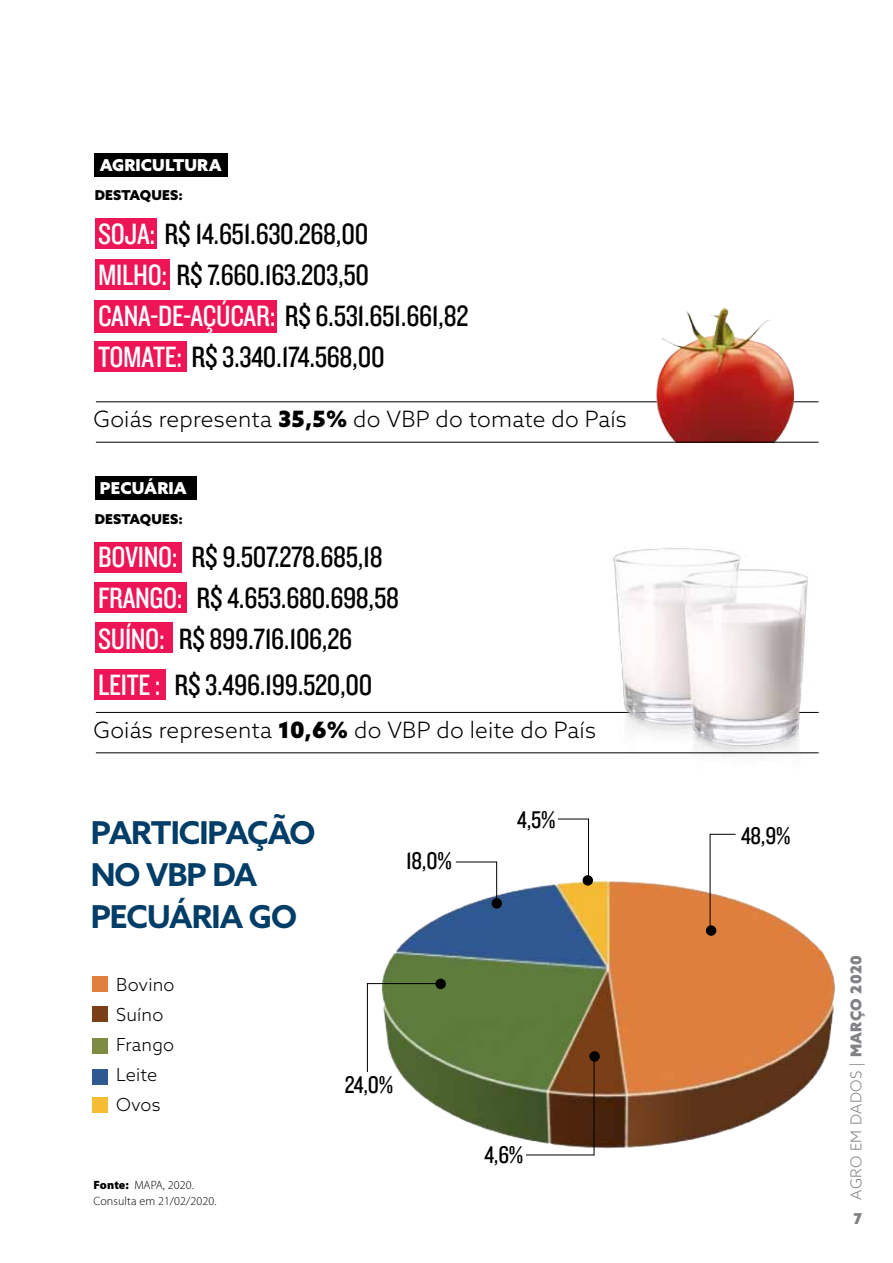
<style>
.page{position:relative;width:893px;height:1263px;background:#fff}
.page>*{position:absolute;margin:0;border:0;box-sizing:border-box;transform-origin:0 0}
.t1{font:700 31.5px/42px "Azo Sans";letter-spacing:-.03em;color:#003d67}
.t2{font:30.45px/41.1px "Knockout HTF29 Junior Liteweight";letter-spacing:-.01em;color:#000}
.t3{font:25.05px "Knockout HTF29 Junior Liteweight";color:#000}
.t4{font:300 22.5px "Azo Sans";letter-spacing:.01em;color:#000}
.t5{font:300 18px/30px "Azo Sans";letter-spacing:.01em;color:#000}
.t6{font:900 16.35px "Azo Sans";letter-spacing:.01em;color:#fff}
.t7{font:300 15px "Azo Sans";letter-spacing:.025em;color:#808285}
.t8{font:900 15px "Azo Sans";color:#808285}
.t9{font:900 13.65px "Azo Sans";letter-spacing:.01em;color:#000}
.t10{font:300 12px/15.6px "Myriad Pro";letter-spacing:.01em;color:#000}
.s1{color:#fff}
.s2{font-weight:900}
</style>
<div class="page">
<div style="left:95px;top:219px;width:62px;height:30px;background:#ed1555"></div>
<div style="left:95px;top:542px;width:87px;height:30px;background:#ed1555"></div>
<div style="left:95px;top:259px;width:75px;height:30px;background:#ed1555"></div>
<div style="left:95px;top:583px;width:92px;height:30px;background:#ed1555"></div>
<div style="left:95px;top:622px;width:77px;height:31px;background:#ed1555"></div>
<div style="left:95px;top:341px;width:92px;height:30px;background:#ed1555"></div>
<div style="left:95px;top:300px;width:182px;height:32px;background:#ed1555"></div>
<div style="left:95px;top:153px;width:133px;height:23px;background:#000"></div>
<div style="left:95px;top:476px;width:101px;height:24px;background:#000"></div>
<hr style="left:96px;top:401px;width:723px;height:1px;background:#000">
<div style="left:95px;top:669px;width:71px;height:31px;background:#ed1555"></div>
<hr style="left:96px;top:752px;width:723px;height:1px;background:#000">
<hr style="left:96px;top:712px;width:723px;height:1px;background:#000">
<img style="left:366px;top:861px;width:470px;height:288px">
<div style="left:492px;top:898px;width:10px;height:10px;background:#000;border-radius:50%"></div>
<div style="left:583px;top:875px;width:10px;height:11px;background:#000;border-radius:50%"></div>
<div style="left:706px;top:925px;width:10px;height:11px;background:#000;border-radius:50%"></div>
<div style="left:589px;top:1051px;width:11px;height:11px;background:#000;border-radius:50%"></div>
<div style="left:435px;top:979px;width:11px;height:10px;background:#000;border-radius:50%"></div>
<svg style="left:455px;top:861px;width:42px;height:42px"></svg>
<svg style="left:557px;top:818px;width:32px;height:62px"></svg>
<svg style="left:709px;top:833px;width:27px;height:99px"></svg>
<svg style="left:367px;top:983px;width:73px;height:90px"></svg>
<img style="left:525px;top:1057px;width:70px;height:99px">
<div style="left:92px;top:976px;width:15px;height:15px;background:#e0803e"></div>
<div style="left:92px;top:1038px;width:15px;height:16px;background:#7d8b43"></div>
<div style="left:92px;top:1006px;width:15px;height:16px;background:#7a3f16"></div>
<div style="left:92px;top:1069px;width:15px;height:15px;background:#2e5991"></div>
<div style="left:92px;top:1097px;width:15px;height:16px;background:#f6bc34"></div>
<img style="left:640px;top:308px;width:166px;height:134px">
<hr style="left:96px;top:442px;width:723px;height:1px;background:#000">
<img style="left:610px;top:548px;width:203px;height:207px">
<p class="t6" style="left:100px;top:154px;width:124px">AGRICULTURA</p>
<p class="t9" style="left:95px;top:186px;width:90px">DESTAQUES:</p>
<p class="t2" style="left:98px;top:214px;width:372px"><span class="s1">SOJA:</span> R$ 14.651.630.268,00<br><span class="s1">MILHO:</span> R$ 7.660.163.203,50<br><span class="s1">CANA-DE-AÇÚCAR:</span> R$ 6.531.651.661,82<br><span class="s1">TOMATE:</span> R$ 3.340.174.568,00</p>
<p class="t4" style="left:94px;top:405px;width:535px">Goiás representa <span class="s2">35,5%</span> do VBP do tomate do País</p>
<p class="t6" style="left:100px;top:477px;width:69px">PECUÁRIA</p>
<p class="t9" style="left:95px;top:509px;width:90px">DESTAQUES:</p>
<p class="t2" style="left:98px;top:537px;width:302px"><span class="s1">BOVINO:</span> R$ 9.507.278.685,18<br><span class="s1">FRANGO:</span> R$ 4.653.680.698,58<br><span class="s1">SUÍNO:</span> R$ 899.716.106,26</p>
<p class="t2" style="left:98px;top:665px;width:276px"><span class="s1">LEITE :</span> R$ 3.496.199.520,00</p>
<p class="t4" style="left:94px;top:715px;width:504px">Goiás representa <span class="s2">10,6%</span> do VBP do leite do País</p>
<p class="t1" style="left:91px;top:811px;width:219px">PARTICI PAÇÃO</p>
<p class="t1" style="left:91px;top:853px;width:145px">NOVBP DA<br>PECUÁRIA</p>
<p class="t1" style="left:249px;top:895px;width:50px">GO</p>
<p class="t5" style="left:116px;top:969px;width:60px">Bovino<br>Suíno<br>Frango<br>Leite<br>Ovos</p>
<p class="t10" style="left:94px;top:1177px;width:125px"><span class="s2">Fonte:</span> MAPA, 2020.<br>Consulta em 21/02/2020.</p>
<p class="t3" style="left:406px;top:848px;width:47px">18,0%</p>
<p class="t3" style="left:345px;top:1072px;width:50px">24,0%</p>
<p class="t3" style="left:517px;top:806px;width:40px">4,5%</p>
<p class="t3" style="left:484px;top:1142px;width:40px">4,6%</p>
<p class="t3" style="left:741px;top:823px;width:51px">48,9%</p>
<p class="t7" style="left:846px;top:1199px;width:246px;rotate:-90deg">AGRO EM DADOS | <span class="s2">MARÇO 2020</span></p>
<p class="t8" style="left:853px;top:1208px;width:10px">7</p>
</div>
